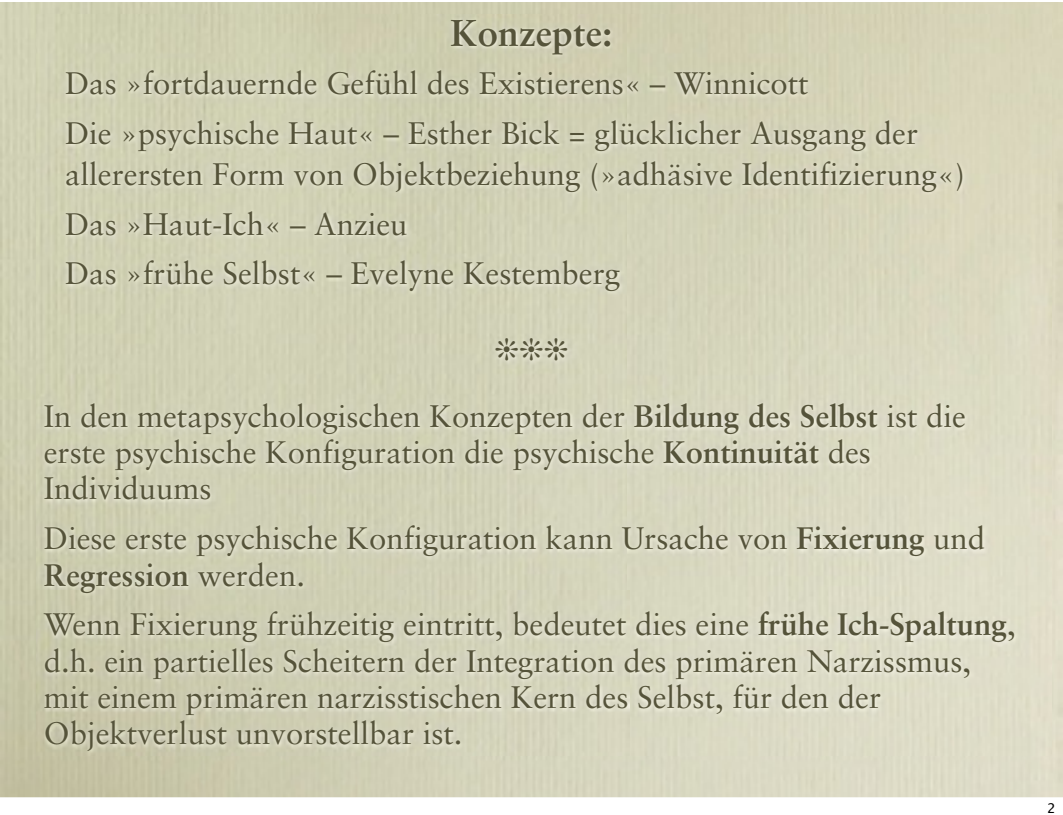
<style>
.page{position:relative;width:1063px;height:815px;background:#fff}
.page>*{position:absolute;margin:0;border:0;box-sizing:border-box;transform-origin:0 0}
.t1{font:700 37.25px "Sabon";color:#55533a}
.t2{font:31.25px/36.2px "Sabon";color:#55533a}
.t3{font:13.5px "Lucida Grande";color:#000}
.s1{font-weight:700}
</style>
<div class="page">
<img style="left:36px;top:15px;width:1016px;height:741px">
<svg style="left:496px;top:338px;width:71px;height:23px;background:#dadac4"></svg>
<p class="t1" style="left:451px;top:10px;width:163px">Konzepte:</p>
<p class="t2" style="left:65px;top:58px;width:855px;line-height:49.8px">Das »fortdauernde Gefühl des Existierens« – Winnicott<br>Die »psychische Haut« – Esther Bick = glücklicher Ausgang der</p>
<p class="t2" style="left:65px;top:149px;width:901px;line-height:49.8px">allerersten Form von Objektbeziehung (»adhäsive Identifizierung«)<br>Das »Haut-Ich« – Anzieu<br>Das »frühe Selbst« – Evelyne Kestemberg</p>
<p class="t2" style="left:44px;top:397px;width:924px">In den metapsychologischen Konzepten der <span class="s1">Bildung des Selbst</span> ist die erste psychische Konfiguration die psychische <span class="s1">Kontinuität</span> des<br>Individuums</p>
<p class="t2" style="left:44px;top:520px;width:943px">Diese erste psychische Konfiguration kann Ursache von <span class="s1">Fixierung</span> und<br><span class="s1">Regression</span> werden.</p>
<p class="t2" style="left:44px;top:606px;width:973px">Wenn Fixierung frühzeitig eintritt, bedeutet dies eine <span class="s1">frühe Ich-Spaltung</span>, d.h. ein partielles Scheitern der Integration des primären Narzissmus, mit einem primären narzisstischen Kern des Selbst, für den der Objektverlust unvorstellbar ist.</p>
<p class="t3" style="left:1047px;top:800px;width:10px">2</p>
</div>
